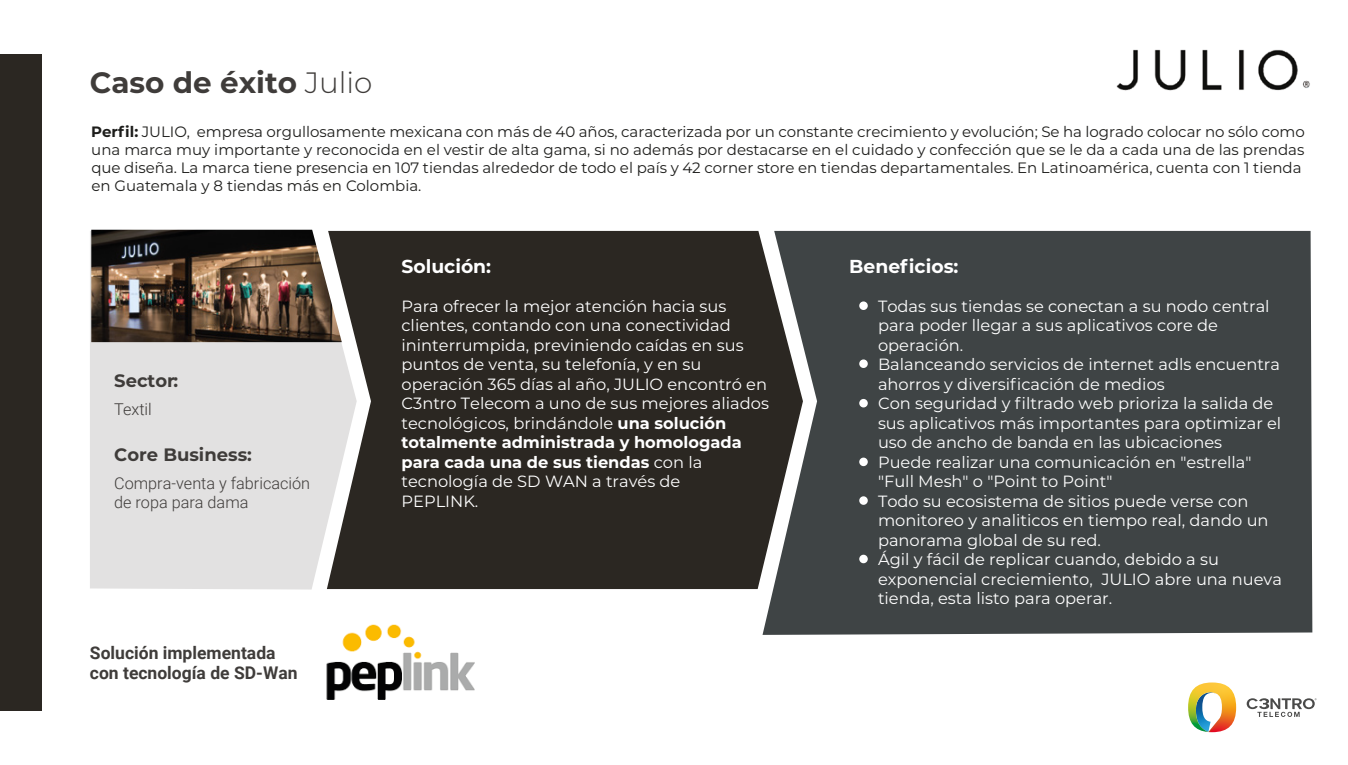
<style>
.page{position:relative;width:1348px;height:765px;background:#fff}
.page>*{position:absolute;margin:0;border:0;box-sizing:border-box;transform-origin:0 0}
.t1{font:700 29.38px "Montserrat";color:#3f3c3a}
.t2{font:700 18.75px "Montserrat";color:#fff}
.t3{font:700 18px "Montserrat";color:#3f3c3a}
.t4{font:700 17.5px/20px "Roboto";color:#3f3c3a}
.t5{font:16.25px/19.5px "Montserrat";color:#fff}
.t6{font:300 16.25px/19.5px "Roboto";color:#3f3c3a}
.t7{font:15px/18px "Montserrat";color:#1d1d1b}
.s1{font-weight:300}
.s2{font-weight:700}
</style>
<div class="page">
<div style="left:357px;top:231px;width:405px;height:358px;background:#2b2722"></div>
<svg style="left:762px;top:231px;width:550px;height:404px;background:#424747"></svg>
<svg style="left:90px;top:231px;width:267px;height:359px;background:#dddcdc"></svg>
<div style="left:0;top:54px;width:41px;height:657px;background:#2b2722"></div>
<img style="left:1116px;top:49px;width:194px;height:42px">
<svg style="left:1246px;top:698px;width:70px;height:19px"></svg>
<svg style="left:1188px;top:682px;width:47px;height:50px"></svg>
<div style="left:859px;top:301px;width:8px;height:9px;background:#fff;border-radius:50%"></div>
<div style="left:859px;top:359px;width:8px;height:9px;background:#fff;border-radius:50%"></div>
<div style="left:859px;top:399px;width:8px;height:8px;background:#fff;border-radius:50%"></div>
<div style="left:859px;top:458px;width:8px;height:8px;background:#fff;border-radius:50%"></div>
<div style="left:859px;top:496px;width:8px;height:9px;background:#fff;border-radius:50%"></div>
<div style="left:859px;top:555px;width:8px;height:8px;background:#fff;border-radius:50%"></div>
<img style="left:326px;top:624px;width:149px;height:76px">
<img style="left:91px;top:230px;width:251px;height:112px">
<h1 class="t1" style="left:90px;top:61px;width:284px">Caso de éxito <span class="s1">Julio</span></h1>
<p class="t7" style="left:91px;top:123px;width:1214px"><span class="s2">Perfil:</span> JULIO, empresa orgullosamente mexicana con más de 40 años, caracterizada por un constante crecimiento y evolución; Se ha logrado colocar no sólo como una marca muy importante y reconocida en el vestir de alta gama, si no además por destacarse en el cuidado y confección que se le da a cada una de las prendas que diseña. La marca tiene presencia en 107 tiendas alrededor de todo el país y 42 corner store en tiendas departamentales. En Latinoamérica, cuenta con 1 tienda en Guatemala y 8 tiendas más en Colombia.</p>
<p class="t3" style="left:114px;top:368px;width:66px">Sector:</p>
<p class="t6" style="left:114px;top:399px;width:39px">Textil</p>
<p class="t3" style="left:114px;top:441px;width:139px">Core Business:</p>
<p class="t6" style="left:114px;top:473px;width:197px">Compra-venta y fabricación de ropa para dama</p>
<p class="t4" style="left:90px;top:642px;width:209px">Solución implementada con tecnología de SD-Wan</p>
<p class="t2" style="left:401px;top:252px;width:91px">Solución:</p>
<p class="t5" style="left:401px;top:296px;width:369px">Para ofrecer la mejor atención hacia sus clientes, contando con una conectividad ininterrumpida, previniendo caídas en sus puntos de venta, su telefonía, y en su operación 365 días al año, JULIO encontró en C3ntro Telecom a uno de sus mejores aliados tecnológicos, brindándole <span class="s2">una solución totalmente administrada y homologada para cada una de sus tiendas</span> con la tecnología de SD WAN a través de<br>PEPLINK.</p>
<p class="t2" style="left:849px;top:252px;width:111px">Beneficios:</p>
<p class="t5" style="left:878px;top:296px;width:405px">Todas sus tiendas se conectan a su nodo central para poder llegar a sus aplicativos core de operación.<br>Balanceando servicios de internet adls encuentra ahorros y diversificación de medios<br>Con seguridad y filtrado web prioriza la salida de sus aplicativos más importantes para optimizar el uso de ancho de banda en las ubicaciones<br>Puede realizar una comunicación en "estrella" "Full Mesh" o "Point to Point"<br>Todo su ecosistema de sitios puede verse con monitoreo y analiticos en tiempo real, dando un panorama global de su red.<br>Ágil y fácil de replicar cuando, debido a su exponencial creciemiento, JULIO abre una nueva tienda, esta listo para operar.</p>
</div>
